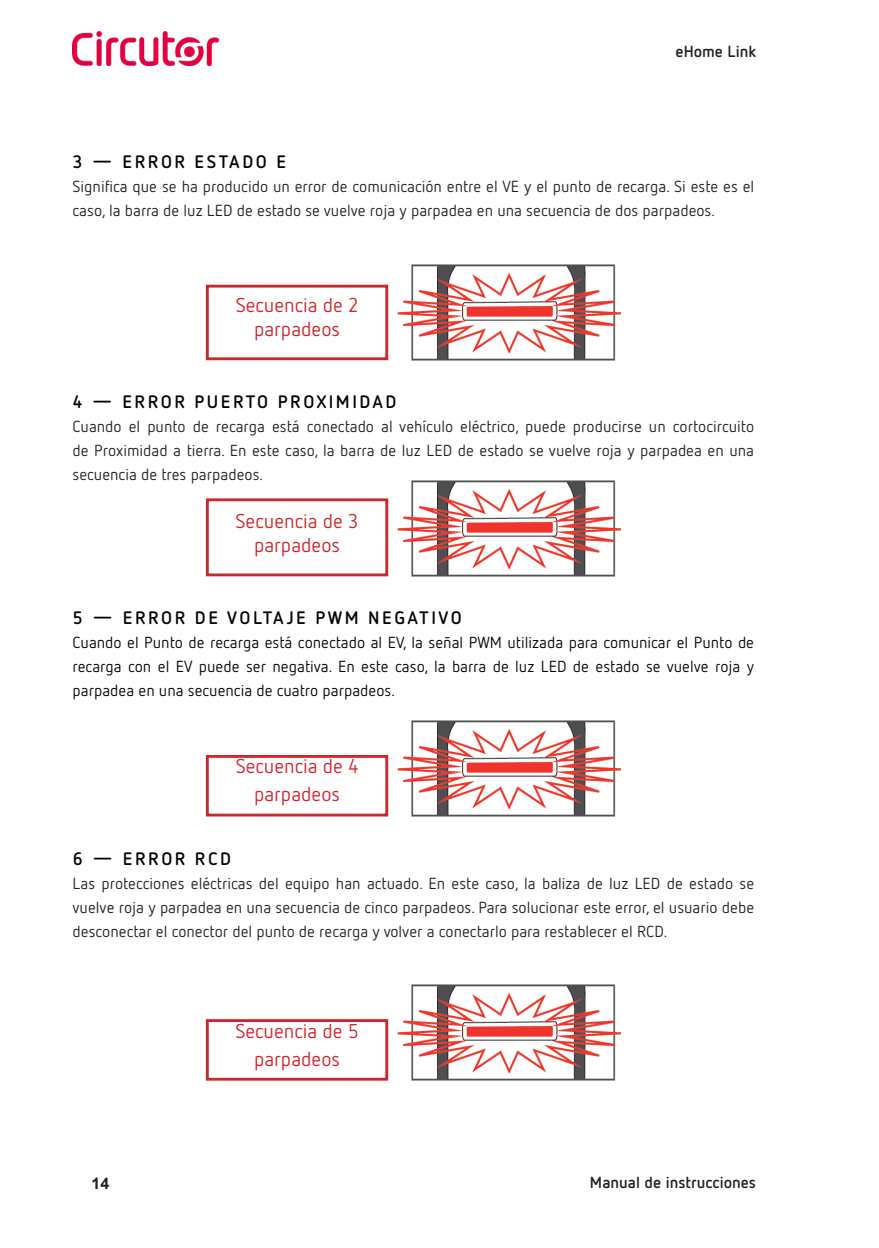
<style>
.page{position:relative;width:879px;height:1248px;background:#fff}
.page>*{position:absolute;margin:0;border:0;box-sizing:border-box;transform-origin:0 0}
.t1{font:20px/24px "Netto Pro";color:#d1232a;text-align:center}
.t2{font:700 18px "Netto Pro";letter-spacing:.14em;color:#040503}
.t3{font:16px/24px "Netto Pro";color:#231f20;text-align:justify}
.t4{font:16px/24px "Netto Pro";color:#040503;text-align:justify}
.t5{font:700 16px "Netto Pro";color:#231f20}
.t6{font:700 16px "Arial";color:#231f20}
</style>
<div class="page">
<img style="left:72px;top:31px;width:147px;height:35px">
<div style="left:206px;top:285px;width:182px;height:75px;border:3px solid #d1232a"></div>
<img style="left:398px;top:264px;width:223px;height:96px">
<div style="left:206px;top:498px;width:182px;height:78px;border:3px solid #d1232a"></div>
<img style="left:398px;top:480px;width:223px;height:96px">
<div style="left:206px;top:755px;width:182px;height:61px;border:3px solid #d1232a"></div>
<img style="left:398px;top:720px;width:223px;height:96px">
<div style="left:206px;top:1019px;width:182px;height:61px;border:3px solid #d1232a"></div>
<img style="left:398px;top:984px;width:223px;height:96px">
<p class="t5" style="left:675px;top:41px;width:82px">eHome Link</p>
<p class="t2" style="left:73px;top:150px;width:215px">3 — ERROR ESTADO E</p>
<p class="t3" style="left:73px;top:174px;width:683px">Significa que se ha producido un error de comunicación entre el VE y el punto de recarga. Si este es el caso, la barra de luz LED de estado se vuelve roja y parpadea en una secuencia de dos parpadeos.</p>
<p class="t1" style="left:236px;top:292px;width:124px">Secuencia de 2 parpadeos</p>
<p class="t2" style="left:73px;top:390px;width:325px">4 — ERROR PUERTO PROXIMIDAD</p>
<p class="t3" style="left:73px;top:414px;width:683px">Cuando el punto de recarga está conectado al vehículo eléctrico, puede producirse un cortocircuito de Proximidad a tierra. En este caso, la barra de luz LED de estado se vuelve roja y parpadea en una secuencia de tres parpadeos.</p>
<p class="t1" style="left:236px;top:508px;width:124px">Secuencia de 3 parpadeos</p>
<p class="t2" style="left:73px;top:606px;width:390px">5 — ERROR DE VOLTAJE PWM NEGATIVO</p>
<p class="t4" style="left:73px;top:630px;width:683px">Cuando el Punto de recarga está conectado al EV, la señal PWM utilizada para comunicar el Punto de recarga con el EV puede ser negativa. En este caso, la barra de luz LED de estado se vuelve roja y parpadea en una secuencia de cuatro parpadeos.</p>
<p class="t1" style="left:236px;top:753px;width:124px">Secuencia de 4</p>
<p class="t1" style="left:254px;top:781px;width:88px">parpadeos</p>
<p class="t2" style="left:73px;top:846px;width:160px">6 — ERROR RCD</p>
<p class="t3" style="left:73px;top:870px;width:683px">Las protecciones eléctricas del equipo han actuado. En este caso, la baliza de luz LED de estado se vuelve roja y parpadea en una secuencia de cinco parpadeos. Para solucionar este error, el usuario debe desconectar el conector del punto de recarga y volver a conectarlo para restablecer el RCD.</p>
<p class="t1" style="left:235px;top:1017px;width:125px">Secuencia de 5</p>
<p class="t1" style="left:254px;top:1045px;width:88px">parpadeos</p>
<p class="t6" style="left:91px;top:1171px;width:19px">14</p>
<p class="t5" style="left:590px;top:1171px;width:168px">Manual de instrucciones</p>
</div>
